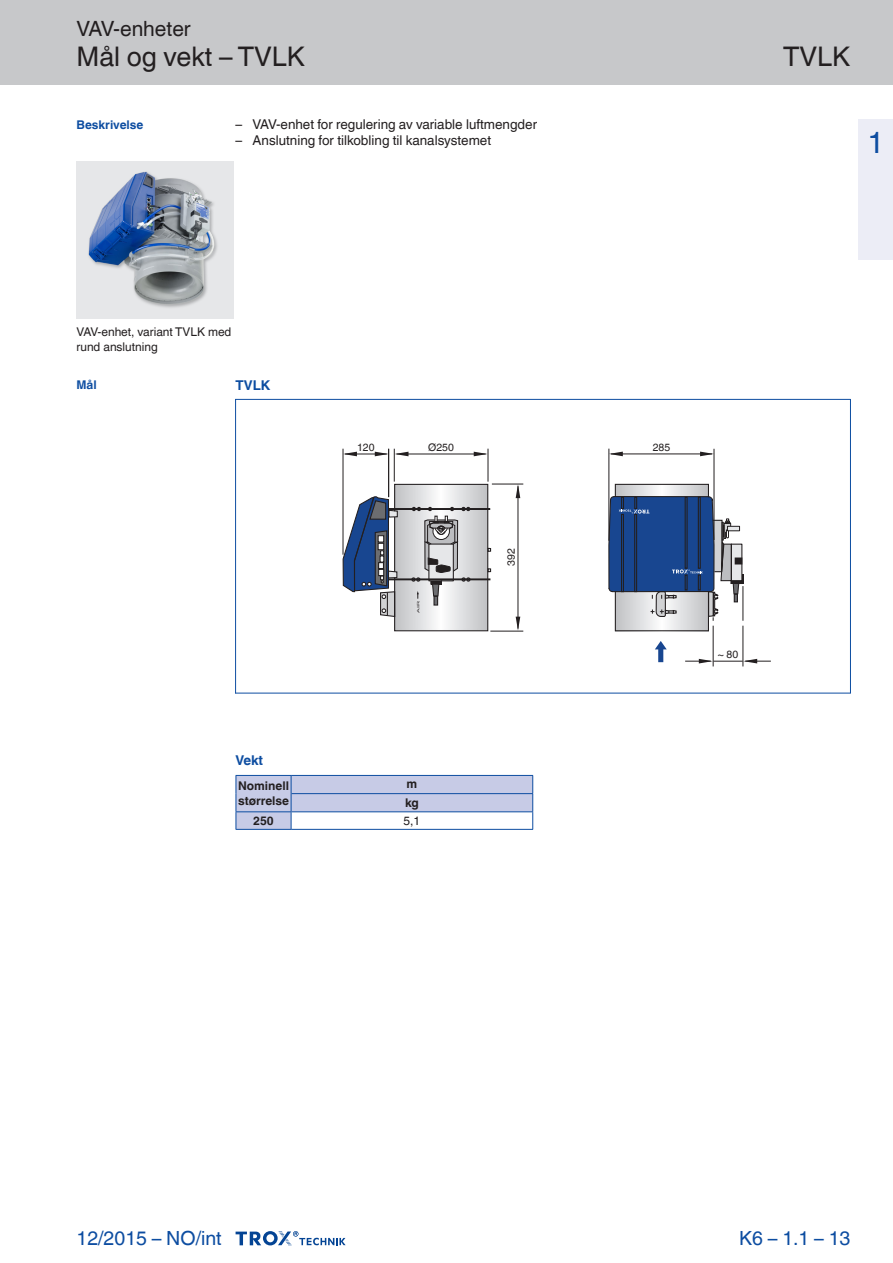
<style>
.page{position:relative;width:893px;height:1263px;background:#fff}
.page>*{position:absolute;margin:0;border:0;box-sizing:border-box;transform-origin:0 0}
.Register-Tab-Ziffern{font:30px "TROX Helvetica";color:#0d4da1}
.Navigation_2{font:27px "TROX Helvetica";color:#231f20}
.Navigation_3{font:27px "TROX Helvetica";color:#231f20}
.Navigation_1{font:21px "TROX Helvetica";color:#231f20}
.pagina_li-re{font:19.5px "TROX Helvetica";color:#0d4da1}
.descr_txt_section_li{font:13.5px "TROX Helvetica";color:#231f20}
.table_title{font:700 13.5px "TROX Helvetica";color:#0d4da1}
.Standard_oben_links{font:700 13.5px "TROX Helvetica";color:#0d4da1}
.marg_copy{font:12px/14.4px "TROX Helvetica";color:#231f20}
.table_head_h-centr_v{font:700 12px/14.4px "TROX Helvetica";letter-spacing:-.005em;color:#231f20}
.marg_title_blue{font:700 12px "TROX Helvetica";color:#0d4da1}
.table_copy_h-cent_v{font:700 12px "TROX Helvetica";color:#231f20}
.table_copy_right_v-c{font:12px "TROX Helvetica";color:#231f20}
.Update_OIDs{font:10.5px "TROX Helvetica";color:#231f20}
.Update_OIDs-2{font:3px "Arial";color:#231f20;scale:2.34 1}
</style>
<div class="page">
<div style="left:0;top:0;width:893px;height:85px;background:#c7c8ca"></div>
<svg style="left:236px;top:1231px;width:110px;height:15px"></svg>
<div style="left:859px;top:119px;width:34px;height:140px;background:#ecedf6"></div>
<hr style="left:236px;top:829px;width:55px;height:1px;background:#0d4da1">
<hr style="left:291px;top:829px;width:242px;height:1px;background:#0d4da1">
<svg style="left:236px;top:775px;width:297px;height:54px"></svg>
<div style="left:615px;top:591px;width:94px;height:40px;border:1px solid #231f20"></div>
<svg style="left:342px;top:483px;width:149px;height:149px"></svg>
<svg style="left:655px;top:641px;width:12px;height:21px"></svg>
<hr style="left:394px;top:449px;width:1px;height:33px;background:#231f20">
<hr style="left:397px;top:454px;width:89px;height:1px;background:#231f20">
<svg style="left:395px;top:452px;width:13px;height:4px"></svg>
<svg style="left:474px;top:452px;width:14px;height:4px"></svg>
<hr style="left:488px;top:449px;width:1px;height:33px;background:#231f20">
<hr style="left:343px;top:449px;width:1px;height:106px;background:#231f20">
<hr style="left:345px;top:454px;width:42px;height:1px;background:#231f20">
<svg style="left:343px;top:452px;width:14px;height:4px"></svg>
<svg style="left:375px;top:452px;width:13px;height:4px"></svg>
<hr style="left:492px;top:484px;width:31px;height:1px;background:#231f20">
<hr style="left:490px;top:631px;width:33px;height:1px;background:#231f20">
<hr style="left:518px;top:486px;width:1px;height:143px;background:#231f20">
<svg style="left:516px;top:484px;width:4px;height:14px"></svg>
<svg style="left:516px;top:617px;width:4px;height:14px"></svg>
<svg style="left:608px;top:448px;width:136px;height:173px"></svg>
<hr style="left:713px;top:626px;width:1px;height:40px;background:#231f20">
<hr style="left:743px;top:586px;width:1px;height:35px;background:#231f20">
<hr style="left:743px;top:626px;width:1px;height:40px;background:#231f20">
<hr style="left:713px;top:661px;width:30px;height:1px;background:#231f20">
<svg style="left:685px;top:659px;width:28px;height:4px"></svg>
<svg style="left:743px;top:659px;width:28px;height:4px"></svg>
<hr style="left:388px;top:449px;width:1px;height:48px;background:#231f20">
<hr style="left:235px;top:399px;width:1px;height:294px;background:#0d4da1">
<hr style="left:850px;top:399px;width:1px;height:294px;background:#0d4da1">
<hr style="left:235px;top:399px;width:615px;height:1px;background:#0d4da1">
<hr style="left:235px;top:693px;width:615px;height:1px;background:#0d4da1">
<div style="left:77px;top:161px;width:157px;height:158px;background:#e6e7e9"></div>
<img style="left:88px;top:171px;width:129px;height:137px">
<p class="Navigation_1" style="left:77px;top:17px;width:116px">VAV-enheter</p>
<p class="Navigation_2" style="left:77px;top:41px;width:230px">Mål og vekt – TVLK</p>
<p class="Navigation_3" style="left:783px;top:41px;width:69px">TVLK</p>
<p class="marg_title_blue" style="left:77px;top:117px;width:68px">Beskrivelse</p>
<p class="descr_txt_section_li" style="left:236px;top:116px;width:303px">– VAV-enhet for regulering av variable luftmengder</p>
<p class="descr_txt_section_li" style="left:236px;top:132px;width:257px">– Anslutning for tilkobling til kanalsystemet</p>
<p class="Register-Tab-Ziffern" style="left:868px;top:125px;width:18px">1</p>
<p class="marg_copy" style="left:77px;top:325px;width:156px">VAV-enhet, variant TVLK med rund anslutning</p>
<p class="marg_title_blue" style="left:77px;top:378px;width:22px">Mål</p>
<p class="Standard_oben_links" style="left:236px;top:377px;width:36px">TVLK</p>
<p class="Update_OIDs" style="left:357px;top:441px;width:19px">120</p>
<p class="Update_OIDs" style="left:428px;top:441px;width:27px">Ø250</p>
<p class="Update_OIDs-2" style="left:416px;top:613px;width:7px;rotate:-90deg">AIR</p>
<p class="Update_OIDs" style="left:505px;top:566px;width:19px;rotate:-90deg">392</p>
<p class="table_title" style="left:236px;top:753px;width:29px">Vekt</p>
<p class="table_head_h-centr_v" style="left:238px;top:779px;width:52px">Nominell størrelse</p>
<p class="table_head_h-centr_v" style="left:407px;top:777px;width:12px">m</p>
<p class="table_head_h-centr_v" style="left:405px;top:795px;width:15px">kg</p>
<p class="table_copy_h-cent_v" style="left:253px;top:814px;width:22px">250</p>
<p class="table_copy_right_v-c" style="left:404px;top:814px;width:18px">5,1</p>
<p class="Update_OIDs" style="left:653px;top:441px;width:19px">285</p>
<p class="Update_OIDs" style="left:718px;top:648px;width:22px">~ 80</p>
<h3 class="pagina_li-re" style="left:77px;top:1227px;width:147px">12/2015 – NO/int</h3>
<p class="pagina_li-re" style="left:739px;top:1227px;width:113px">K6 – 1.1 – 13</p>
</div>
